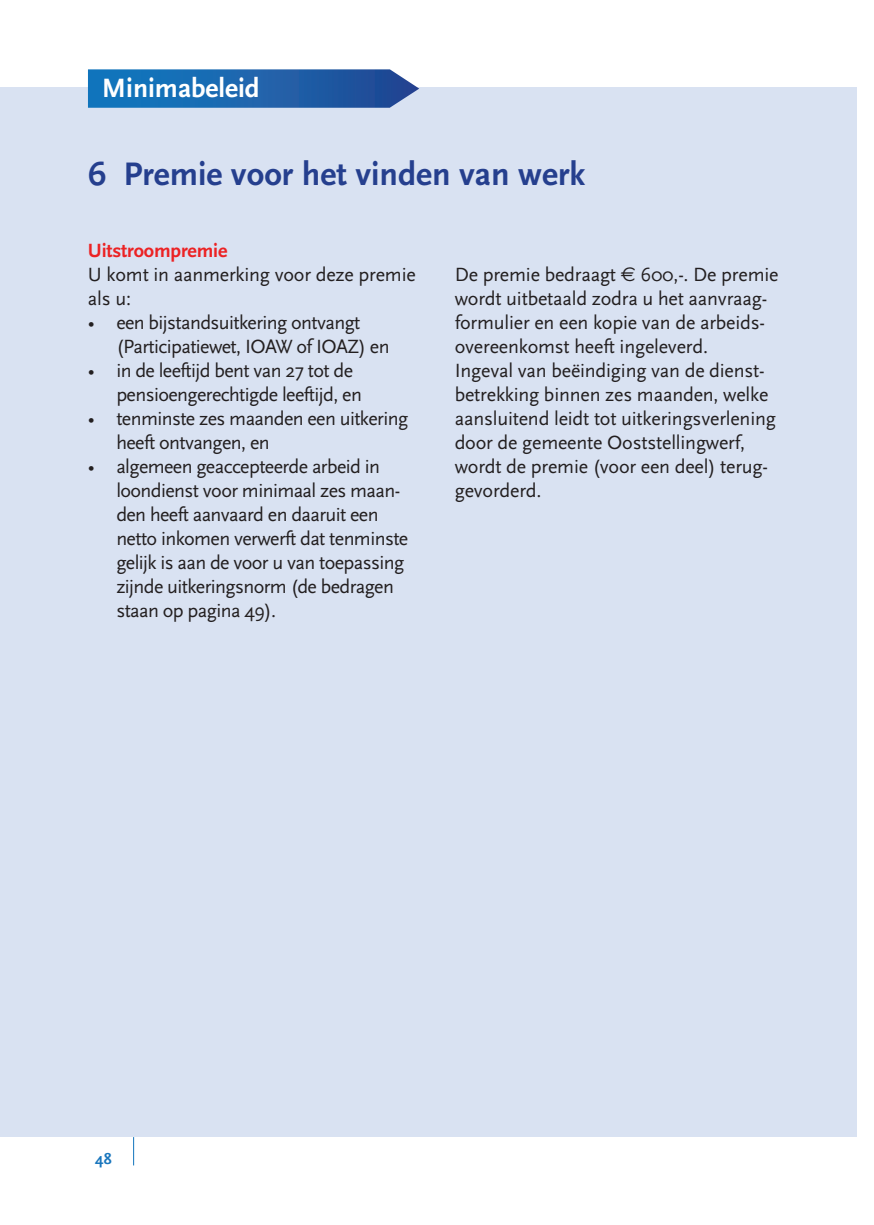
<style>
.page{position:relative;width:874px;height:1225px;background:#fff}
.page>*{position:absolute;margin:0;border:0;box-sizing:border-box;transform-origin:0 0}
.t1{font:700 34px "Scala Sans";color:#253f8e}
.t2{font:700 27.6px "Scala Sans";color:#fff}
.t3{font:20px/24px "Scala Sans";letter-spacing:-.03em;color:#231f20}
.t4{font:20px/24px "Scala Sans";letter-spacing:-.01em;color:#231f20}
.t5{font:700 20px "Scala Sans";letter-spacing:-.01em;color:#ec2224}
.t6{font:700 16px "Scala Sans";color:#1976bd}
.s1{font-family:"Euro Sans"}
</style>
<div class="page">
<div style="left:0;top:88px;width:856px;height:1049px;background:#d9e2f2"></div>
<svg style="left:88px;top:69px;width:331px;height:39px;background:#266bb0"></svg>
<svg style="left:133px;top:1137px;width:1px;height:28px"></svg>
<h2 class="t2" style="left:102px;top:73px;width:159px">Minimabeleid</h2>
<h1 class="t1" style="left:88px;top:156px;width:498px">6 Premie voor het vinden van werk</h1>
<p class="t5" style="left:88px;top:240px;width:141px">Uitstroompremie</p>
<p class="t4" style="left:88px;top:263px;width:329px">U komt in aanmerking voor deze premie als u:</p>
<p class="t3" style="left:116px;top:311px;width:274px;text-indent:-28px">• een bijstandsuitkering ontvangt (Participatiewet, IOAW of IOAZ) en</p>
<p class="t3" style="left:116px;top:359px;width:247px;text-indent:-28px">• in de leeftijd bent van 27 tot de pensioengerechtigde leeftijd, en</p>
<p class="t3" style="left:116px;top:407px;width:293px;text-indent:-28px">• tenminste zes maanden een uitkering heeft ontvangen, en</p>
<p class="t3" style="left:116px;top:455px;width:293px;text-indent:-28px">• algemeen geaccepteerde arbeid in loondienst voor minimaal zes maan&shy;den heeft aanvaard en daaruit een netto inkomen verwerft dat tenminste gelijk is aan de voor u van toepassing zijnde uitkeringsnorm (de bedragen staan op pagina 49).</p>
<p class="t4" style="left:454px;top:263px;width:325px">De premie bedraagt <span class="s1">€</span> 600,-. De premie wordt uitbetaald zodra u het aanvraag&shy;formulier en een kopie van de arbeids&shy;overeenkomst heeft ingeleverd.<br>Ingeval van beëindiging van de dienst&shy;betrekking binnen zes maanden, welke aansluitend leidt tot uitkeringsverlening door de gemeente Ooststellingwerf, wordt de premie (voor een deel) terug&shy;gevorderd.</p>
<p class="t6" style="left:95px;top:1150px;width:18px">48</p>
</div>
